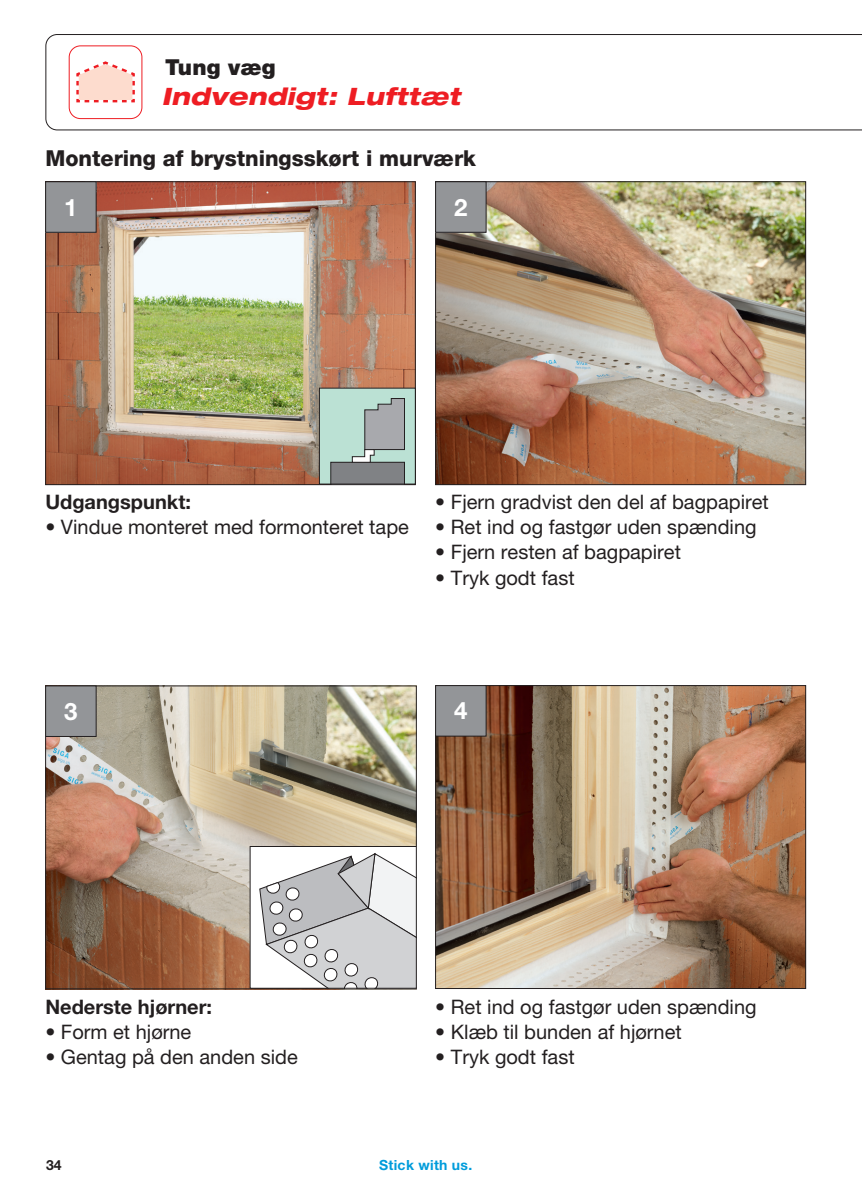
<style>
.page{position:relative;width:862px;height:1191px;background:#fff}
.page>*{position:absolute;margin:0;border:0;box-sizing:border-box;transform-origin:0 0}
.t1{font:italic 800 expanded 24px "Helvetica Neue LT Pro";letter-spacing:.015em;color:#ee1d23}
.t2{font:700 24px "Helvetica Neue LT Pro";color:#fff}
.t3{font:800 22px "Helvetica Neue LT Pro";color:#231f20}
.t4{font:900 22px "Helvetica Neue LT Pro";letter-spacing:.01em;color:#231f20}
.t5{font:20px "Helvetica Neue LT Pro";color:#231f20}
.t6{font:700 20px "Helvetica Neue LT Pro";color:#231f20}
.t7{font:700 14px "Helvetica Neue LT Pro";letter-spacing:.025em;color:#009cdb}
.t8{font:700 14px "Helvetica Neue LT Pro";color:#231f20}
.s1{font-weight:700}
</style>
<div class="page">
<svg style="left:45px;top:34px;width:817px;height:96px"></svg>
<svg style="left:75px;top:60px;width:61px;height:44px"></svg>
<div style="left:69px;top:45px;width:73px;height:74px;border:1px solid #ee1d23;border-radius:11px"></div>
<img style="left:47px;top:183px;width:366px;height:300px">
<div style="left:46px;top:182px;width:50px;height:50px;background:#939598"></div>
<div style="left:45px;top:181px;width:51px;height:51px;border:1px solid #231f20"></div>
<img style="left:47px;top:687px;width:367px;height:300px">
<div style="left:250px;top:846px;width:166px;height:142px;background:#fff"></div>
<svg style="left:259px;top:853px;width:155px;height:133px"></svg>
<div style="left:46px;top:686px;width:50px;height:50px;background:#939598"></div>
<div style="left:45px;top:685px;width:51px;height:51px;border:1px solid #231f20"></div>
<img style="left:437px;top:687px;width:367px;height:299px">
<div style="left:435px;top:685px;width:371px;height:303px;border:1px solid #231f20"></div>
<div style="left:435px;top:685px;width:51px;height:51px;background:#939598"></div>
<div style="left:435px;top:685px;width:51px;height:51px;border:1px solid #231f20"></div>
<img style="left:437px;top:183px;width:367px;height:300px">
<div style="left:435px;top:181px;width:371px;height:304px;border:1px solid #231f20"></div>
<div style="left:435px;top:182px;width:51px;height:50px;background:#939598"></div>
<div style="left:435px;top:181px;width:51px;height:51px;border:1px solid #231f20"></div>
<div style="left:319px;top:388px;width:96px;height:96px;background:#bbe1d4"></div>
<div style="left:331px;top:462px;width:73px;height:22px;background:#808285"></div>
<div style="left:331px;top:462px;width:73px;height:22px;border:1px solid #231f20"></div>
<svg style="left:352px;top:398px;width:53px;height:64px"></svg>
<div style="left:319px;top:388px;width:96px;height:96px;border:1px solid #231f20"></div>
<p class="t4" style="left:165px;top:54px;width:112px">Tung væg</p>
<p class="t1" style="left:162px;top:81px;width:300px">Indvendigt: Lufttæt</p>
<p class="t3" style="left:45px;top:145px;width:432px">Montering af brystningsskørt i murværk</p>
<p class="t2" style="left:64px;top:192px;width:15px">1</p>
<p class="t2" style="left:454px;top:192px;width:15px">2</p>
<p class="t6" style="left:45px;top:489px;width:147px">Udgangspunkt:</p>
<p class="t5" style="left:45px;top:515px;width:365px"><span class="s1">•</span> Vindue monteret med formonteret tape</p>
<p class="t5" style="left:435px;top:490px;width:335px"><span class="s1">•</span> Fjern gradvist den del af bagpapiret</p>
<p class="t5" style="left:435px;top:515px;width:323px"><span class="s1">•</span> Ret ind og fastgør uden spænding</p>
<p class="t5" style="left:435px;top:540px;width:247px"><span class="s1">•</span> Fjern resten af bagpapiret</p>
<p class="t5" style="left:435px;top:565px;width:141px"><span class="s1">•</span> Tryk godt fast</p>
<p class="t2" style="left:64px;top:696px;width:15px">3</p>
<p class="t2" style="left:454px;top:696px;width:15px">4</p>
<p class="t6" style="left:45px;top:994px;width:168px">Nederste hjørner:</p>
<p class="t5" style="left:45px;top:1020px;width:147px">• Form et hjørne</p>
<p class="t5" style="left:45px;top:1045px;width:254px">• Gentag på den anden side</p>
<p class="t8" style="left:46px;top:1156px;width:17px">34</p>
<p class="t5" style="left:435px;top:994px;width:323px"><span class="s1">•</span> Ret ind og fastgør uden spænding</p>
<p class="t5" style="left:435px;top:1020px;width:248px"><span class="s1">•</span> Klæb til bunden af hjørnet</p>
<p class="t5" style="left:435px;top:1045px;width:141px"><span class="s1">•</span> Tryk godt fast</p>
<p class="t7" style="left:379px;top:1156px;width:95px">Stick with us.</p>
</div>
